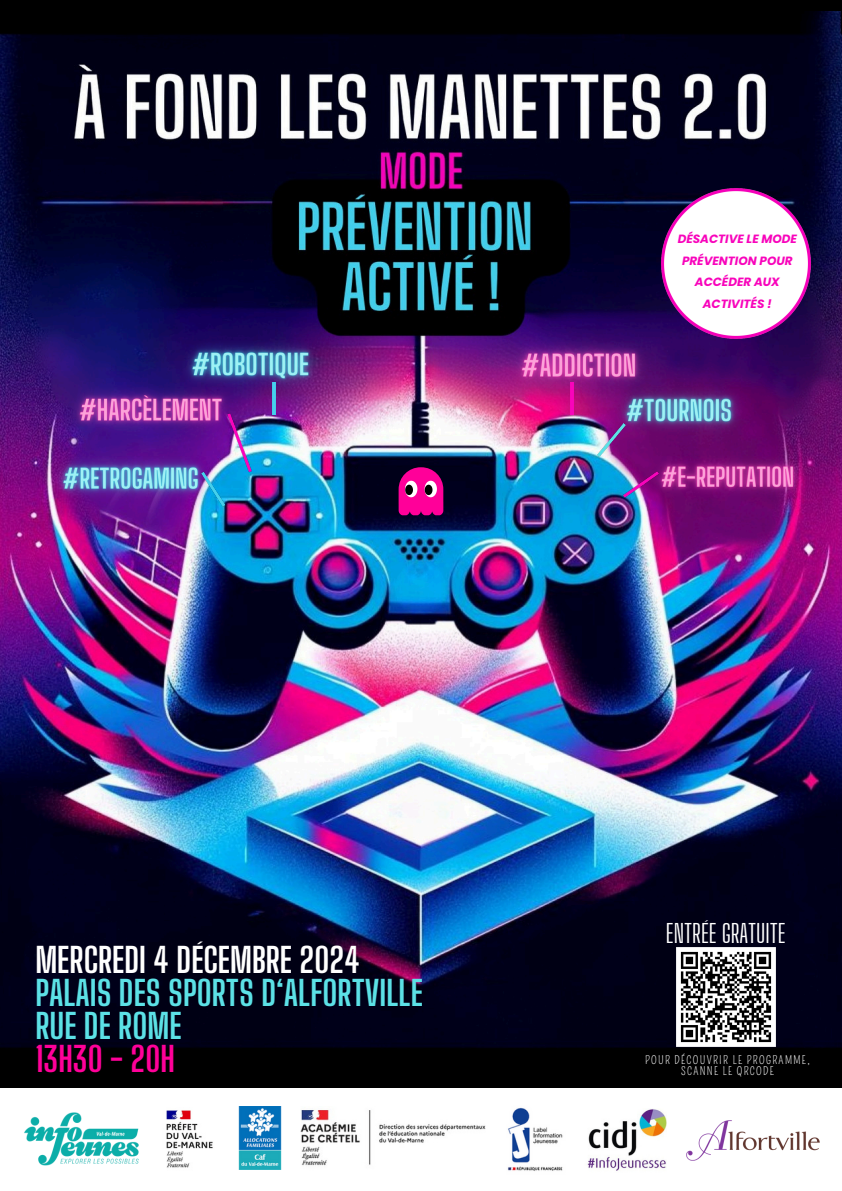
<style>
.page{position:relative;width:842px;height:1191px;background:#fff}
.page>*{position:absolute;margin:0;border:0;box-sizing:border-box;transform-origin:0 0}
.t1{font:700 34.1px/33px "Big Shoulders Display";color:#5ce1e6}
.t2{font:25.1px "Big Shoulders Display";color:#fff}
.t3{font:italic 700 11.9px/21.8px "Poppins";color:#f804bb;text-align:center}
.t4{font:11.2px/10.5px "Pompiere";letter-spacing:.115em;color:#fff;text-align:center}
.s1{color:#fff}
.s2{color:#f09}
</style>
<div class="page">
<img style="left:0;top:12px;width:842px;height:1076px">
<img style="left:166px;top:1110px;width:47px;height:58px">
<img style="left:239px;top:1106px;width:42px;height:62px">
<img style="left:301px;top:1110px;width:185px;height:56px">
<img style="left:24px;top:1112px;width:115px;height:54px">
<img style="left:587px;top:1109px;width:79px;height:62px">
<svg style="left:399px;top:467px;width:44px;height:48px;background:#d3178b"></svg>
<img style="left:51px;top:366px;width:146px;height:70px">
<img style="left:163px;top:319px;width:175px;height:91px">
<img style="left:597px;top:366px;width:164px;height:89px">
<img style="left:492px;top:319px;width:174px;height:91px">
<img style="left:635px;top:436px;width:186px;height:82px">
<img style="left:35px;top:436px;width:191px;height:85px">
<img style="left:197px;top:408px;width:59px;height:103px">
<img style="left:272px;top:382px;width:3px;height:32px">
<img style="left:571px;top:382px;width:3px;height:32px">
<img style="left:597px;top:424px;width:28px;height:32px">
<img style="left:624px;top:471px;width:34px;height:26px">
<img style="left:508px;top:1107px;width:55px;height:64px">
<img style="left:657px;top:184px;width:159px;height:159px">
<img style="left:671px;top:942px;width:109px;height:109px">
<img style="left:686px;top:1120px;width:134px;height:40px">
<p class="t3" style="left:678px;top:228px;width:121px">DÉSACTIVE LE MODE<br>PRÉVENTION POUR<br>ACCÉDER AUX<br>ACTIVITÉS !</p>
<p class="t1" style="left:35px;top:943px;width:389px"><span class="s1">MERCREDI 4 DÉCEMBRE 2024<br></span>PALAIS DES SPORTS D‘ALFORTVILLE<br>RUE DE ROME<br><span class="s2">13H30 - 20H</span></p>
<p class="t2" style="left:666px;top:917px;width:121px">ENTRÉE GRATUITE</p>
<p class="t4" style="left:645px;top:1055px;width:166px">POUR DÉCOUVRIR LE PROGRAMME,<br>SCANNE LE QRCODE</p>
</div>
